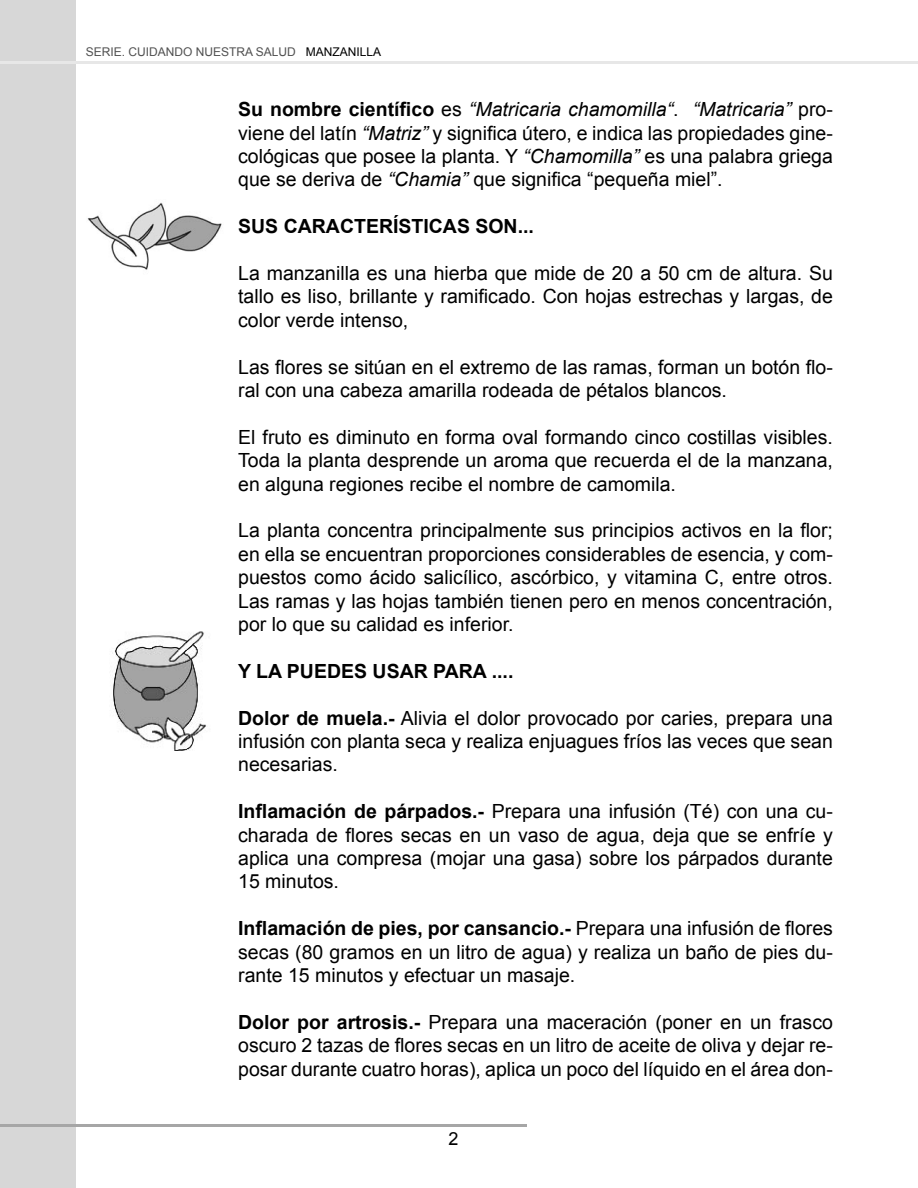
<style>
.page{position:relative;width:918px;height:1188px;background:#fff}
.page>*{position:absolute;margin:0;border:0;box-sizing:border-box;transform-origin:0 0}
.t1{font:19.5px/23.4px "Arial";color:#000;text-align:justify}
.t2{font:700 19.5px "Arial";color:#000}
.t3{font:18px "Arial";color:#000}
.t4{font:12px "Arial";color:#515151}
.s1{color:#000}
.s2{font-weight:700}
.s3{font-style:italic}
</style>
<div class="page">
<div style="left:0;top:0;width:76px;height:1187px;background:#d7d7d7"></div>
<hr style="left:0;top:1124px;width:527px;height:3px;background:#a6a6a6">
<hr style="left:0;top:61px;width:918px;height:3px;background:#e7e7e7">
<img style="left:87px;top:202px;width:135px;height:68px">
<img style="left:112px;top:631px;width:94px;height:120px">
<p class="t4" style="left:86px;top:45px;width:297px">SERIE. CUIDANDO NUESTRA SALUD <span class="s1">MANZANILLA</span></p>
<p class="t1" style="left:238px;top:98px;width:596px"><span class="s2">Su nombre científico</span> es <span class="s3">“Matricaria chamomilla“</span>. <span class="s3">“Matricaria”</span> pro&shy;viene del latín <span class="s3">“Matriz”</span> y significa útero, e indica las propiedades gine&shy;cológicas que posee la planta. Y <span class="s3">“Chamomilla”</span> es una palabra griega que se deriva de <span class="s3">“Chamia”</span> que significa “pequeña miel”.</p>
<p class="t2" style="left:238px;top:215px;width:297px">SUS CARACTERÍSTICAS SON...</p>
<p class="t1" style="left:238px;top:261px;width:596px">La manzanilla es una hierba que mide de 20 a 50 cm de altura. Su tallo es liso, brillante y ramificado. Con hojas estrechas y largas, de color verde intenso,</p>
<p class="t1" style="left:238px;top:355px;width:596px">Las flores se sitúan en el extremo de las ramas, forman un botón flo&shy;ral con una cabeza amarilla rodeada de pétalos blancos.</p>
<p class="t1" style="left:238px;top:425px;width:596px">El fruto es diminuto en forma oval formando cinco costillas visibles.<br>Toda la planta desprende un aroma que recuerda el de la manzana, en alguna regiones recibe el nombre de camomila.</p>
<p class="t1" style="left:238px;top:519px;width:596px">La planta concentra principalmente sus principios activos en la flor; en ella se encuentran proporciones considerables de esencia, y com&shy;puestos como ácido salicílico, ascórbico, y vitamina C, entre otros.<br>Las ramas y las hojas también tienen pero en menos concentración, por lo que su calidad es inferior.</p>
<p class="t2" style="left:238px;top:660px;width:277px">Y LA PUEDES USAR PARA ....</p>
<p class="t1" style="left:238px;top:706px;width:596px"><span class="s2">Dolor de muela.-</span> Alivia el dolor provocado por caries, prepara una infusión con planta seca y realiza enjuagues fríos las veces que sean necesarias.</p>
<p class="t1" style="left:238px;top:800px;width:596px"><span class="s2">Inflamación de párpados.-</span> Prepara una infusión (Té) con una cu&shy;charada de flores secas en un vaso de agua, deja que se enfríe y aplica una compresa (mojar una gasa) sobre los párpados durante 15 minutos.</p>
<p class="t1" style="left:238px;top:917px;width:596px"><span class="s2">Inflamación de pies, por cansancio.-</span> Prepara una infusión de flores secas (80 gramos en un litro de agua) y realiza un baño de pies du&shy;rante 15 minutos y efectuar un masaje.</p>
<p class="t1" style="left:238px;top:1010px;width:596px"><span class="s2">Dolor por artrosis.-</span> Prepara una maceración (poner en un frasco oscuro 2 tazas de flores secas en un litro de aceite de oliva y dejar re&shy;posar durante cuatro horas), aplica un poco del líquido en el área don-</p>
<p class="t3" style="left:449px;top:1128px;width:12px">2</p>
</div>
